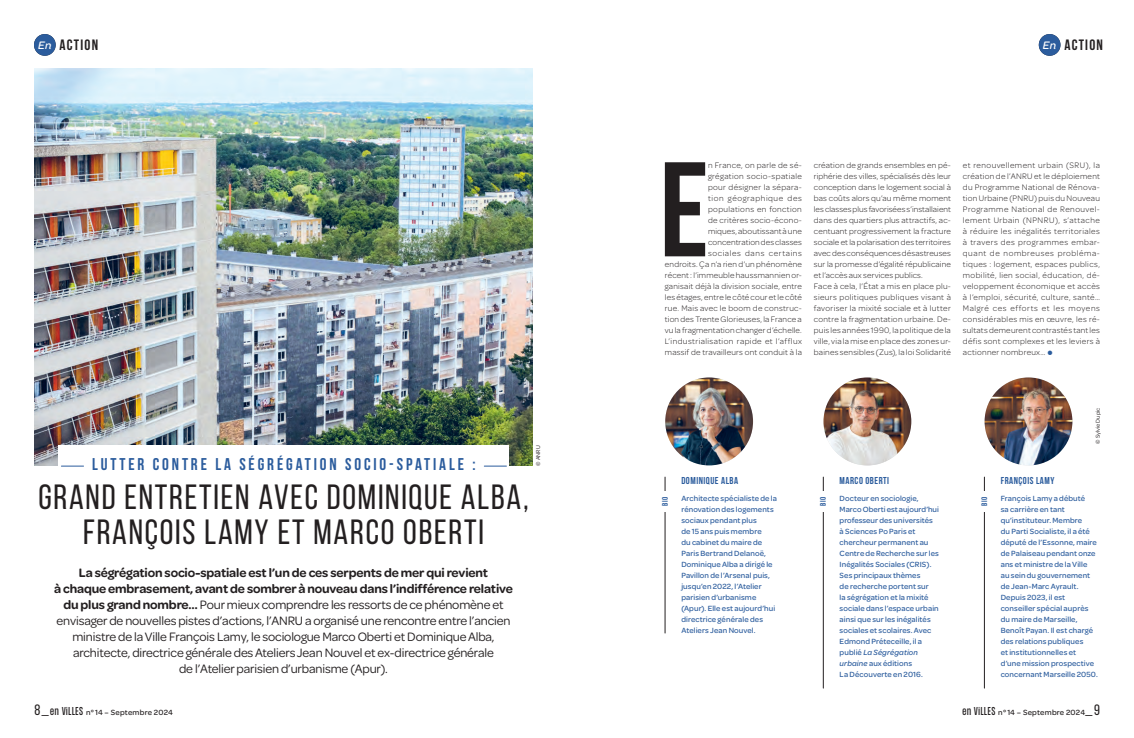
<style>
.page{position:relative;width:1134px;height:738px;background:#fff}
.page>*{position:absolute;margin:0;border:0;box-sizing:border-box;transform-origin:0 0}
.t1{font:700 134.2px "Bebas Neue";color:#231f20}
.t2{font:35px/35px "Bebas Neue";letter-spacing:.05em;color:#231f20;text-align:center}
.t3{font:700 17px "Bebas Neue";letter-spacing:.17em;color:#2b5c9d}
.t4{font:700 15px "Bebas Neue";letter-spacing:.08em;color:#231f20}
.t5{font:13px/16px "Omnes";letter-spacing:-.01em;color:#231f20;text-align:center}
.t6{font:italic 500 11.5px "Omnes";color:#fff}
.t7{font:700 10px "Bebas Neue";letter-spacing:.05em;color:#2b5c9d}
.t8{font:300 8.5px/11px "Omnes";letter-spacing:.025em;color:#231f20;text-align:right}
.t9{font:500 8px/11px "Omnes";letter-spacing:.01em;color:#2b5c9d}
.t10{font:500 8px "Omnes";letter-spacing:.03em;color:#231f20}
.t11{font:700 8px "Bebas Neue";letter-spacing:.12em;color:#2b5c9d}
.t12{font:6px "Omnes";color:#231f20}
.s1{font-family:"Omnes";font-weight:500;font-style:italic;font-size:11.5px;color:#fff}
.s2{font-weight:600}
.s3{font-weight:600;font-size:17px;color:#2b5c9d}
.s4{font-style:italic}
.s5{font-family:"Bebas Neue";font-weight:400;font-size:15px}
.s6{font-family:"Formula Condensed";font-weight:400;font-size:10px}
</style>
<div class="page">
<img style="left:34px;top:69px;width:499px;height:396px">
<div style="left:1039px;top:34px;width:21px;height:22px;background:#2b5c9d;border-radius:50%"></div>
<div style="left:59px;top:444px;width:450px;height:38px;background:#fff"></div>
<svg style="left:61px;top:465px;width:23px;height:1px"></svg>
<svg style="left:484px;top:465px;width:22px;height:1px"></svg>
<div style="left:34px;top:34px;width:22px;height:22px;background:#2b5c9d;border-radius:50%"></div>
<img style="left:665px;top:377px;width:88px;height:88px;border-radius:44px">
<img style="left:823px;top:377px;width:88px;height:88px;border-radius:44px">
<img style="left:984px;top:377px;width:88px;height:88px;border-radius:44px">
<hr style="left:665px;top:476px;width:1px;height:156px;background:#231f20">
<hr style="left:823px;top:476px;width:1px;height:211px;background:#231f20">
<hr style="left:984px;top:476px;width:1px;height:211px;background:#231f20">
<div style="left:660px;top:490px;width:9px;height:21px;background:#fff"></div>
<div style="left:818px;top:490px;width:9px;height:21px;background:#fff"></div>
<div style="left:980px;top:490px;width:8px;height:21px;background:#fff"></div>
<h3 class="t4" style="left:38px;top:37px;width:61px"><span class="s1">En</span> ACTION</h3>
<h3 class="t6" style="left:38px;top:39px;width:15px">En</h3>
<h3 class="t3" style="left:92px;top:455px;width:385px">LUTTER CONTRE LA SÉGRÉGATION SOCIO-SPATIALE :</h3>
<h2 class="t2" style="left:38px;top:479px;width:492px">GRAND ENTRETIEN AVEC DOMINIQUE ALBA,<br>FRANÇOIS LAMY ET MARCO OBERTI</h2>
<p class="t5" style="left:54px;top:563px;width:460px"><span class="s2">La ségrégation socio-spatiale est l’un de ces serpents de mer qui revient<br>à chaque embrasement, avant de sombrer à nouveau dans l’indifférence relative du plus grand nombre…</span> Pour mieux comprendre les ressorts de ce phénomène et envisager de nouvelles pistes d’actions, l’ANRU a organisé une rencontre entre l’ancien ministre de la Ville François Lamy, le sociologue Marco Oberti et Dominique Alba, architecte, directrice générale des Ateliers Jean Nouvel et ex-directrice générale<br>de l’Atelier parisien d’urbanisme (Apur).</p>
<p class="t12" style="left:534px;top:465px;width:22px;rotate:-90deg">© ANRU</p>
<h3 class="t4" style="left:1043px;top:37px;width:61px"><span class="s1">En</span> ACTION</h3>
<h3 class="t6" style="left:1043px;top:39px;width:15px">En</h3>
<p class="t8" style="left:665px;top:159px;width:139px">n France, on parle de sé-<br>grégation socio-spatiale<br>pour désigner la sépara-<br>tion géographique des populations en fonction<br>de critères socio-écono-<br>miques, aboutissant à une concentration des classes<br>sociales dans certains<br>endroits. Ça n’a rien d’un phénomène récent : l’immeuble haussmannien or&shy;ganisait déjà la division sociale, entre les étages, entre le côté cour et le côté rue. Mais avec le boom de construc&shy;tion des Trente Glorieuses, la France a vu la fragmentation changer d’échelle.<br>L’industrialisation rapide et l’afflux massif de travailleurs ont conduit à la</p>
<p class="t8" style="left:814px;top:159px;width:139px;text-align:left">création de grands ensembles en pé&shy;riphérie des villes, spécialisés dès leur conception dans le logement social à bas coûts alors qu’au même moment les classes plus favorisées s’installaient dans des quartiers plus attractifs, ac&shy;centuant progressivement la fracture sociale et la polarisation des territoires avec des conséquences désastreuses sur la promesse d’égalité républicaine et l’accès aux services publics.<br>Face à cela, l’État a mis en place plu&shy;sieurs politiques publiques visant à favoriser la mixité sociale et à lutter contre la fragmentation urbaine. De&shy;puis les années 1990, la politique de la ville, via la mise en place des zones ur&shy;baines sensibles (Zus), la loi Solidarité</p>
<p class="t8" style="left:963px;top:159px;width:139px;text-align:justify">et renouvellement urbain (SRU), la création de l’ANRU et le déploiement du Programme National de Rénova&shy;tion Urbaine (PNRU) puis du Nouveau Programme National de Renouvel&shy;lement Urbain (NPNRU), s’attache à réduire les inégalités territoriales à travers des programmes embar&shy;quant de nombreuses probléma&shy;tiques : logement, espaces publics, mobilité, lien social, éducation, dé&shy;veloppement économique et accès à l’emploi, sécurité, culture, santé… Malgré ces efforts et les moyens considérables mis en œuvre, les ré&shy;sultats demeurent contrastés tant les défis sont complexes et les leviers à actionner nombreux… <span class="s3">•</span></p>
<h1 class="t1" style="left:659px;top:136px;width:51px">E</h1>
<p class="t7" style="left:681px;top:475px;width:58px">DOMINIQUE ALBA</p>
<p class="t9" style="left:681px;top:492px;width:97px">Architecte spécialiste de la rénovation des logements sociaux pendant plus<br>de 15 ans puis membre<br>du cabinet du maire de<br>Paris Bertrand Delanoë,<br>Dominique Alba a dirigé le<br>Pavillon de l’Arsenal puis, jusqu’en 2022, l’Atelier parisien d’urbanisme (Apur). Elle est aujourd’hui directrice générale des<br>Ateliers Jean Nouvel.</p>
<p class="t7" style="left:840px;top:475px;width:51px">MARCO OBERTI</p>
<p class="t9" style="left:840px;top:492px;width:101px">Docteur en sociologie,<br>Marco Oberti est aujourd’hui professeur des universités à Sciences Po Paris et chercheur permanent au<br>Centre de Recherche sur les<br>Inégalités Sociales (CRIS).<br>Ses principaux thèmes<br>de recherche portent sur<br>la ségrégation et la mixité sociale dans l’espace urbain ainsi que sur les inégalités sociales et scolaires. Avec<br>Edmond Préteceille, il a publié <span class="s4">La Ségrégation urbaine</span> aux éditions<br>La Découverte en 2016.</p>
<p class="t11" style="left:660px;top:506px;width:11px;rotate:-90deg">BIO</p>
<p class="t11" style="left:819px;top:506px;width:11px;rotate:-90deg">BIO</p>
<p class="t11" style="left:980px;top:506px;width:11px;rotate:-90deg">BIO</p>
<p class="t12" style="left:1094px;top:443px;width:37px;rotate:-90deg">© Sylvie Dupic</p>
<p class="t7" style="left:1001px;top:475px;width:55px">FRANÇOIS LAMY</p>
<p class="t9" style="left:1001px;top:492px;width:99px">François Lamy a débuté<br>sa carrière en tant qu’instituteur. Membre<br>du Parti Socialiste, il a été député de l’Essonne, maire de Palaiseau pendant onze ans et ministre de la Ville au sein du gouvernement de Jean-Marc Ayrault.<br>Depuis 2023, il est conseiller spécial auprès du maire de Marseille,<br>Benoît Payan. Il est chargé des relations publiques<br>et institutionnelles et d’une mission prospective concernant Marseille 2050.</p>
<p class="t10" style="left:34px;top:706px;width:140px"><span class="s5">8_</span><span class="s6">en ViLLES</span> n° 14 – Septembre 2024</p>
<p class="t10" style="left:962px;top:706px;width:139px"><span class="s6">en ViLLES</span> n° 14 – Septembre 2024<span class="s5">_9</span></p>
</div>
